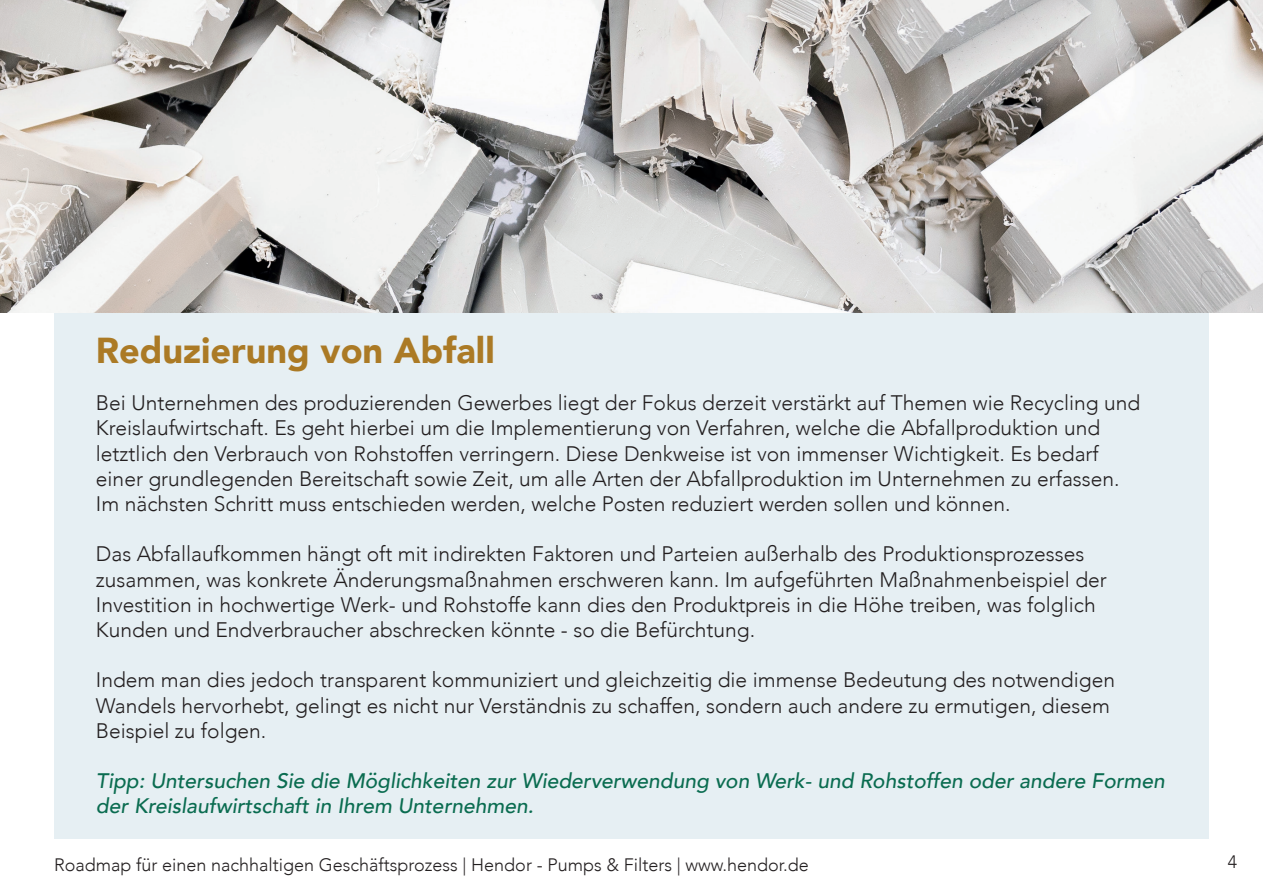
<style>
.page{position:relative;width:1263px;height:893px;background:#fff}
.page>*{position:absolute;margin:0;border:0;box-sizing:border-box;transform-origin:0 0}
.t1{font:900 36px "Avenir";color:#ab7a25}
.t2{font:300 21px/25.2px "Avenir";color:#231f20}
.t3{font:italic 500 21px/25.2px "Avenir";color:#0a6c50}
.t4{font:300 18px "Avenir";color:#231f20}
</style>
<div class="page">
<div style="left:54px;top:54px;width:1155px;height:785px;background:#e6eff3"></div>
<img style="left:0;top:0;width:1262px;height:312px">
<hr style="left:1262px;top:0;width:1px;height:312px;background:#0a6c50">
<h1 class="t1" style="left:96px;top:327px;width:400px">Reduzierung von Abfall</h1>
<p class="t2" style="left:96px;top:391px;width:1046px">Bei Unternehmen des produzierenden Gewerbes liegt der Fokus derzeit verstärkt auf Themen wie Recycling und Kreislaufwirtschaft. Es geht hierbei um die Implementierung von Verfahren, welche die Abfallproduktion und letztlich den Verbrauch von Rohstoffen verringern. Diese Denkweise ist von immenser Wichtigkeit. Es bedarf einer grundlegenden Bereitschaft sowie Zeit, um alle Arten der Abfallproduktion im Unternehmen zu erfassen.<br>Im nächsten Schritt muss entschieden werden, welche Posten reduziert werden sollen und können.</p>
<p class="t2" style="left:96px;top:542px;width:1012px">Das Abfallaufkommen hängt oft mit indirekten Faktoren und Parteien außerhalb des Produktionsprozesses zusammen, was konkrete Änderungsmaßnahmen erschweren kann. Im aufgeführten Maßnahmenbeispiel der Investition in hochwertige Werk- und Rohstoffe kann dies den Produktpreis in die Höhe treiben, was folglich Kunden und Endverbraucher abschrecken könnte - so die Befürchtung.</p>
<p class="t2" style="left:96px;top:668px;width:1020px">Indem man dies jedoch transparent kommuniziert und gleichzeitig die immense Bedeutung des notwendigen<br>Wandels hervorhebt, gelingt es nicht nur Verständnis zu schaffen, sondern auch andere zu ermutigen, diesem<br>Beispiel zu folgen.</p>
<p class="t3" style="left:96px;top:769px;width:1070px">Tipp: Untersuchen Sie die Möglichkeiten zur Wiederverwendung von Werk- und Rohstoffen oder andere Formen der Kreislaufwirtschaft in Ihrem Unternehmen.</p>
<p class="t4" style="left:54px;top:853px;width:756px">Roadmap für einen nachhaltigen Geschäftsprozess | Hendor - Pumps &amp; Filters | www.hendor.de</p>
<p class="t4" style="left:1228px;top:850px;width:11px">4</p>
</div>
